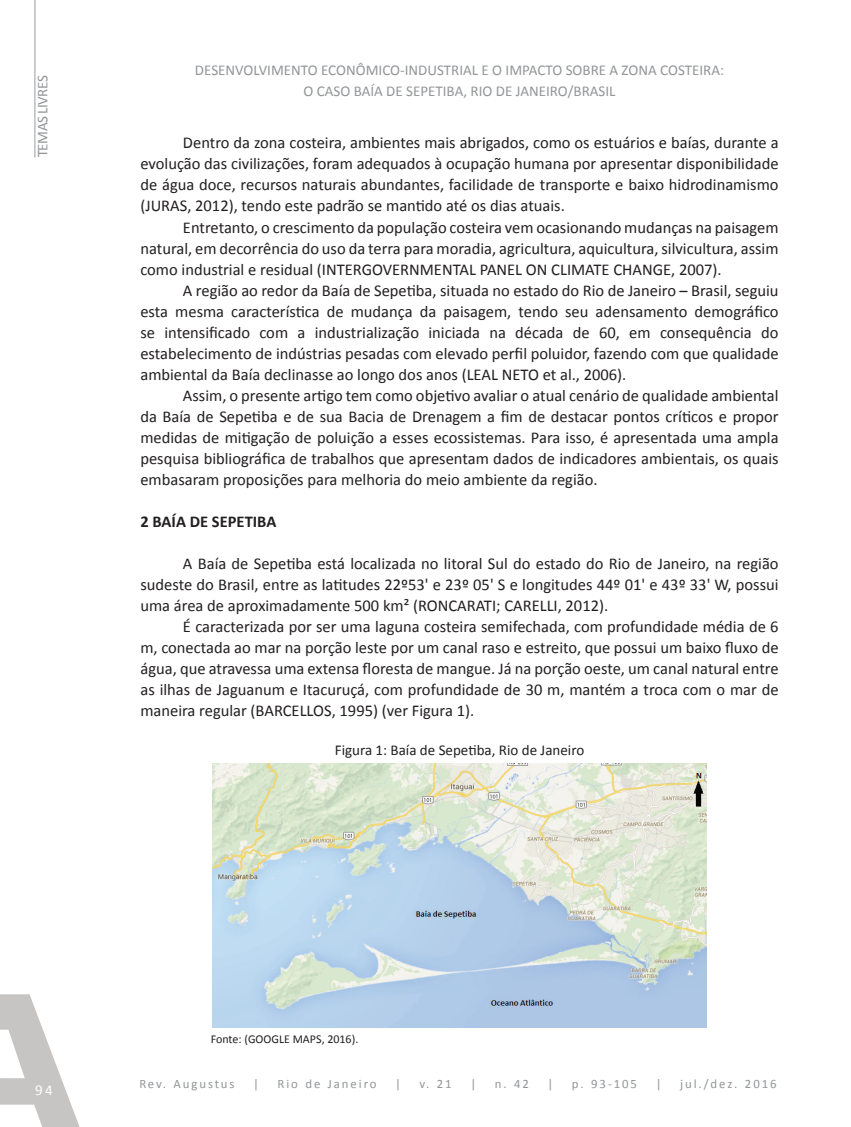
<style>
.page{position:relative;width:851px;height:1127px;background:#fff}
.page>*{position:absolute;margin:0;border:0;box-sizing:border-box;transform-origin:0 0}
.t1{font:16.5px/21px "Calibri";color:#231f20;text-align:justify}
.t2{font:700 16.5px "Calibri";color:#231f20}
.t3{font:15px/21px "Calibri";color:#939598;text-align:center}
.t4{font:15px "Calibri";color:#231f20}
.t5{font:15px "Calibri";letter-spacing:-.03em;color:#939598}
.t6{font:15px "Calibri";color:#fff}
.t7{font:12.75px "Calibri";letter-spacing:.15em;color:#939598}
.t8{font:12px "Calibri";color:#231f20}
</style>
<div class="page">
<svg style="left:0;top:994px;width:80px;height:133px"></svg>
<hr style="left:34px;top:0;width:2px;height:157px;background:#bcbdc0">
<img style="left:212px;top:764px;width:494px;height:263px">
<p class="t5" style="left:33px;top:157px;width:84px;rotate:-90deg">TEMAS LIVRES</p>
<p class="t3" style="left:195px;top:60px;width:530px">DESENVOLVIMENTO ECONÔMICO-INDUSTRIAL E O IMPACTO SOBRE A ZONA COSTEIRA:<br>O CASO BAÍA DE SEPETIBA, RIO DE JANEIRO/BRASIL</p>
<p class="t1" style="left:140px;top:133px;width:639px;text-indent:43px">Dentro da zona costeira, ambientes mais abrigados, como os estuários e baías, durante a evolução das civilizações, foram adequados à ocupação humana por apresentar disponibilidade de água doce, recursos naturais abundantes, facilidade de transporte e baixo hidrodinamismo (JURAS, 2012), tendo este padrão se mantido até os dias atuais.</p>
<p class="t1" style="left:140px;top:217px;width:639px;text-indent:43px">Entretanto, o crescimento da população costeira vem ocasionando mudanças na paisagem natural, em decorrência do uso da terra para moradia, agricultura, aquicultura, silvicultura, assim como industrial e residual (INTERGOVERNMENTAL PANEL ON CLIMATE CHANGE, 2007).</p>
<p class="t1" style="left:140px;top:280px;width:639px;text-indent:43px">A região ao redor da Baía de Sepetiba, situada no estado do Rio de Janeiro – Brasil, seguiu esta mesma característica de mudança da paisagem, tendo seu adensamento demográfico se intensificado com a industrialização iniciada na década de 60, em consequência do estabelecimento de indústrias pesadas com elevado perfil poluidor, fazendo com que qualidade ambiental da Baía declinasse ao longo dos anos (LEAL NETO et al., 2006).</p>
<p class="t1" style="left:140px;top:385px;width:639px;text-indent:43px">Assim, o presente artigo tem como objetivo avaliar o atual cenário de qualidade ambiental da Baía de Sepetiba e de sua Bacia de Drenagem a fim de destacar pontos críticos e propor medidas de mitigação de poluição a esses ecossistemas. Para isso, é apresentada uma ampla pesquisa bibliográfica de trabalhos que apresentam dados de indicadores ambientais, os quais embasaram proposições para melhoria do meio ambiente da região.</p>
<p class="t2" style="left:140px;top:510px;width:137px">2 BAÍA DE SEPETIBA</p>
<p class="t1" style="left:140px;top:553px;width:639px;text-indent:43px">A Baía de Sepetiba está localizada no litoral Sul do estado do Rio de Janeiro, na região sudeste do Brasil, entre as latitudes 22º53' e 23º 05' S e longitudes 44º 01' e 43º 33' W, possui uma área de aproximadamente 500 km² (RONCARATI; CARELLI, 2012).</p>
<p class="t1" style="left:140px;top:616px;width:639px;text-indent:43px">É caracterizada por ser uma laguna costeira semifechada, com profundidade média de 6 m, conectada ao mar na porção leste por um canal raso e estreito, que possui um baixo fluxo de água, que atravessa uma extensa floresta de mangue. Já na porção oeste, um canal natural entre as ilhas de Jaguanum e Itacuruçá, com profundidade de 30 m, mantém a troca com o mar de maneira regular (BARCELLOS, 1995) (ver Figura 1).</p>
<p class="t4" style="left:335px;top:740px;width:251px">Figura 1: Baía de Sepetiba, Rio de Janeiro</p>
<p class="t6" style="left:35px;top:1080px;width:19px">94</p>
<p class="t8" style="left:211px;top:1031px;width:149px">Fonte: (GOOGLE MAPS, 2016).</p>
<p class="t7" style="left:139px;top:1075px;width:97px">Rev. Augustus</p>
<p class="t7" style="left:253px;top:1075px;width:7px">|</p>
<p class="t7" style="left:277px;top:1075px;width:100px">Rio de Janeiro</p>
<p class="t7" style="left:395px;top:1075px;width:7px">|</p>
<p class="t7" style="left:419px;top:1075px;width:34px">v. 21</p>
<p class="t7" style="left:470px;top:1075px;width:7px">|</p>
<p class="t7" style="left:494px;top:1075px;width:36px">n. 42</p>
<p class="t7" style="left:547px;top:1075px;width:7px">|</p>
<p class="t7" style="left:572px;top:1075px;width:67px">p. 93-105</p>
<p class="t7" style="left:655px;top:1075px;width:7px">|</p>
<p class="t7" style="left:680px;top:1075px;width:98px">jul./dez. 2016</p>
</div>
